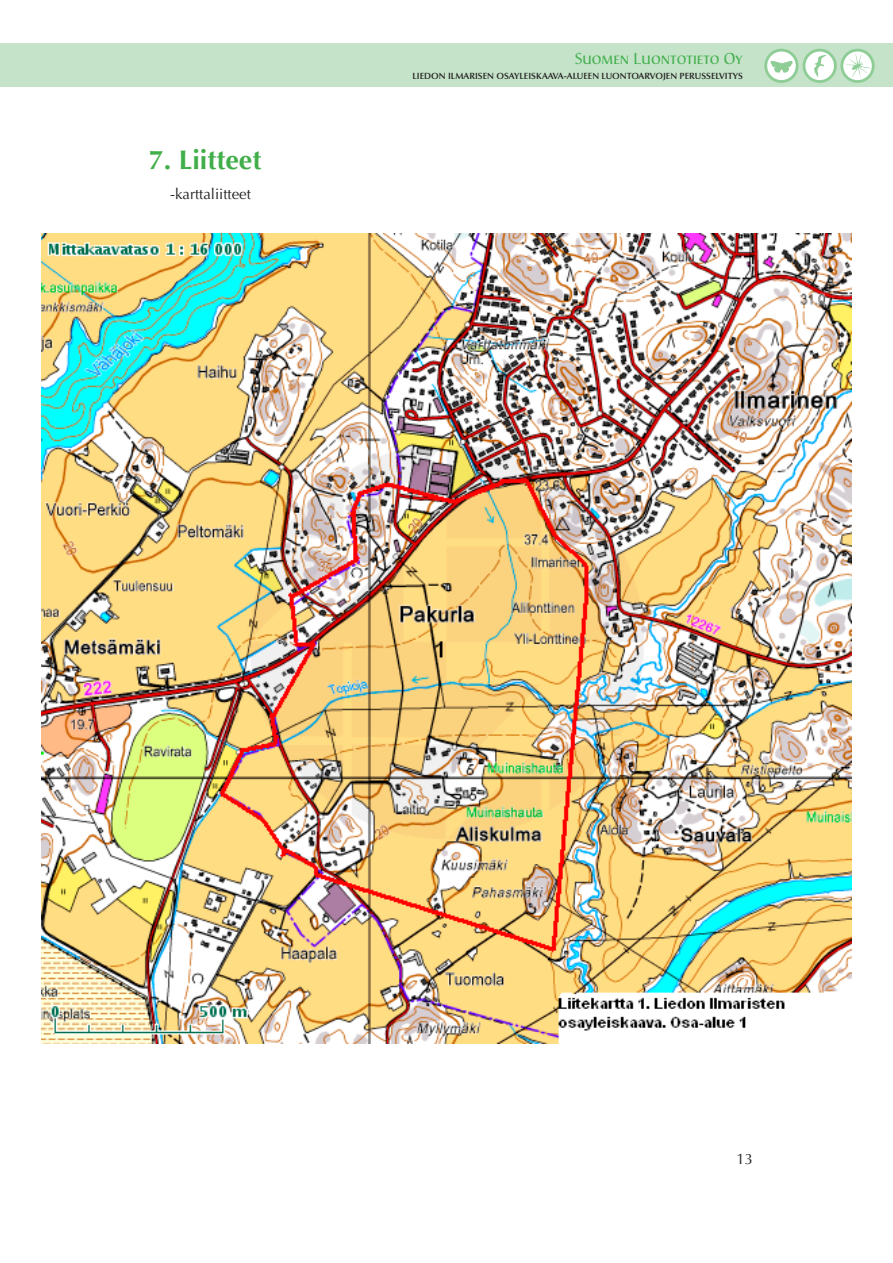
<style>
.page{position:relative;width:893px;height:1263px;background:#fff}
.page>*{position:absolute;margin:0;border:0;box-sizing:border-box;transform-origin:0 0}
.t1{font:700 27px "Optima";color:#40ae49}
.t2{font:15.6px "Christiana Regular SC";color:#40ae49}
.t3{font:15px "Optima";color:#231f20}
.t4{font:600 9px "Optima";color:#231f20}
</style>
<div class="page">
<div style="left:0;top:43px;width:893px;height:44px;background:#c4e3c8"></div>
<svg style="left:766px;top:50px;width:31px;height:32px"></svg>
<div style="left:764px;top:49px;width:34px;height:34px;border:3px solid #8fcd97;border-radius:50%"></div>
<svg style="left:771px;top:58px;width:22px;height:15px"></svg>
<svg style="left:842px;top:50px;width:31px;height:32px"></svg>
<div style="left:840px;top:49px;width:35px;height:34px;border:3px solid #8fcd97;border-radius:50%"></div>
<svg style="left:845px;top:54px;width:25px;height:23px"></svg>
<svg style="left:804px;top:50px;width:31px;height:32px"></svg>
<div style="left:803px;top:49px;width:34px;height:34px;border:3px solid #8fcd97;border-radius:50%"></div>
<svg style="left:814px;top:55px;width:12px;height:22px"></svg>
<img style="left:41px;top:234px;width:810px;height:810px">
<h1 class="t1" style="left:149px;top:144px;width:114px">7. Liitteet</h1>
<h3 class="t3" style="left:170px;top:185px;width:82px">-karttaliitteet</h3>
<h2 class="t2" style="left:575px;top:49px;width:170px">Suomen Luontotieto Oy</h2>
<p class="t4" style="left:412px;top:70px;width:332px">LIEDON ILMARISEN OSAYLEISKAAVA-ALUEEN LUONTOARVOJEN PERUSSELVITYS</p>
<h3 class="t3" style="left:736px;top:1150px;width:16px">13</h3>
</div>
